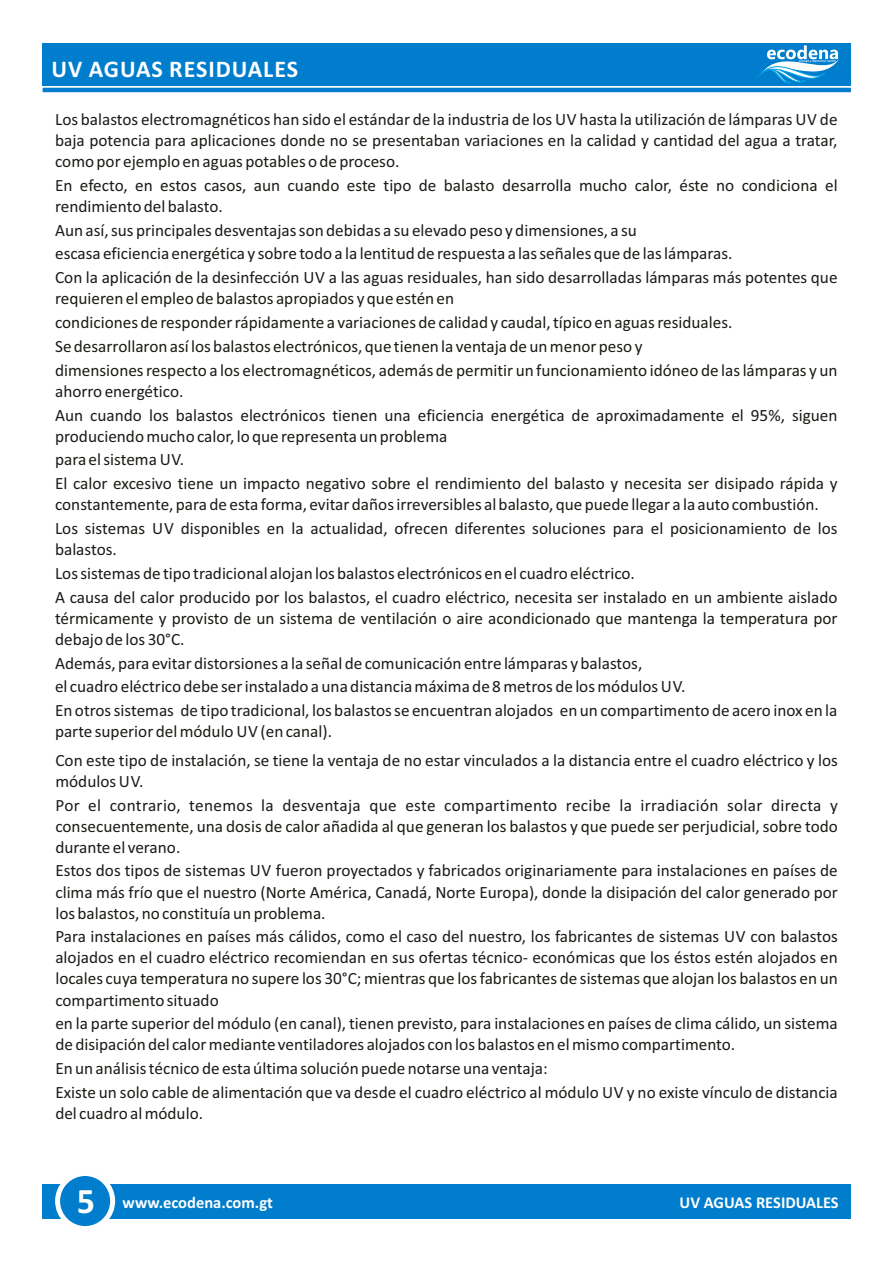
<style>
.page{position:relative;width:893px;height:1263px;background:#fff}
.page>*{position:absolute;margin:0;border:0;box-sizing:border-box;transform-origin:0 0}
.t1{font:700 36px "Calibri";color:#fefefe}
.t2{font:700 24px "Calibri";letter-spacing:.04em;color:#fefefe}
.t3{font:17.25px/23.9px "Calibri";color:#1c1b17}
.t4{font:17.25px/23.9px "Calibri";letter-spacing:.02em;color:#1c1b17}
.t5{font:700 16.5px "Calibri";color:#fefefe}
</style>
<div class="page">
<div style="left:42px;top:1184px;width:809px;height:34px;background:#007dcc"></div>
<div style="left:55px;top:1171px;width:60px;height:60px;background:#fefefe;border-radius:50%"></div>
<div style="left:60px;top:1176px;width:50px;height:50px;background:#007dcc;border-radius:50%"></div>
<div style="left:43px;top:43px;width:808px;height:42px;background:#007dcc"></div>
<hr style="left:43px;top:88px;width:808px;height:4px;background:#007dcc">
<svg style="left:761px;top:45px;width:78px;height:43px"></svg>
<h2 class="t2" style="left:52px;top:59px;width:248px">UV AGUAS RESIDUALES</h2>
<p class="t3" style="left:55px;top:110px;width:784px;line-height:21px;text-align:justify">Los balastos electromagnéticos han sido el estándar de la industria de los UV hasta la utilización de lámparas UV de baja potencia para aplicaciones donde no se presentaban variaciones en la calidad y cantidad del agua a tratar, como por ejemplo en aguas potables o de proceso.</p>
<p class="t3" style="left:55px;top:176px;width:784px;line-height:21px">En efecto, en estos casos, aun cuando este tipo de balasto desarrolla mucho calor, éste no condiciona el rendimiento del balasto.</p>
<p class="t3" style="left:55px;top:219px;width:784px">Aun así, sus principales desventajas son debidas a su elevado peso y dimensiones, a su<br>escasa eficiencia energética y sobre todo a la lentitud de respuesta a las señales que de las lámparas.<br>Con la aplicación de la desinfección UV a las aguas residuales, han sido desarrolladas lámparas más potentes que</p>
<p class="t3" style="left:55px;top:288px;width:784px">requieren el empleo de balastos apropiados y que estén en<br>condiciones de responder rápidamente a variaciones de calidad y caudal, típico en aguas residuales.<br>Se desarrollaron así los balastos electrónicos, que tienen la ventaja de un menor peso y<br>dimensiones respecto a los electromagnéticos, además de permitir un funcionamiento idóneo de las lámparas y un</p>
<p class="t3" style="left:55px;top:380px;width:784px">ahorro energético.<br>Aun cuando los balastos electrónicos tienen una eficiencia energética de aproximadamente el 95%, siguen</p>
<p class="t3" style="left:55px;top:425px;width:784px">produciendo mucho calor, lo que representa un problema<br>para el sistema UV.<br>El calor excesivo tiene un impacto negativo sobre el rendimiento del balasto y necesita ser disipado rápida y</p>
<p class="t3" style="left:55px;top:494px;width:784px">constantemente, para de esta forma, evitar daños irreversibles al balasto, que puede llegar a la auto combustión.<br>Los sistemas UV disponibles en la actualidad, ofrecen diferentes soluciones para el posicionamiento de los</p>
<p class="t3" style="left:55px;top:539px;width:784px">balastos.<br>Los sistemas de tipo tradicional alojan los balastos electrónicos en el cuadro eléctrico.<br>A causa del calor producido por los balastos, el cuadro eléctrico, necesita ser instalado en un ambiente aislado</p>
<p class="t3" style="left:55px;top:609px;width:784px;line-height:21px">térmicamente y provisto de un sistema de ventilación o aire acondicionado que mantenga la temperatura por debajo de los 30°C.</p>
<p class="t3" style="left:55px;top:652px;width:784px">Además, para evitar distorsiones a la señal de comunicación entre lámparas y balastos,<br>el cuadro eléctrico debe ser instalado a una distancia máxima de 8 metros de los módulos UV.<br>En otros sistemas de tipo tradicional, los balastos se encuentran alojados en un compartimento de acero inox en la</p>
<p class="t3" style="left:55px;top:719px;width:784px;line-height:28.3px">parte superior del módulo UV (en canal).<br>Con este tipo de instalación, se tiene la ventaja de no estar vinculados a la distancia entre el cuadro eléctrico y los</p>
<p class="t4" style="left:55px;top:770px;width:784px">módulos UV.<br>Por el contrario, tenemos la desventaja que este compartimento recibe la irradiación solar directa y</p>
<p class="t3" style="left:55px;top:817px;width:784px;line-height:21px">consecuentemente, una dosis de calor añadida al que generan los balastos y que puede ser perjudicial, sobre todo durante el verano.</p>
<p class="t3" style="left:55px;top:862px;width:784px;line-height:21px;text-align:justify">Estos dos tipos de sistemas UV fueron proyectados y fabricados originariamente para instalaciones en países de clima más frío que el nuestro (Norte América, Canadá, Norte Europa), donde la disipación del calor generado por los balastos, no constituía un problema.</p>
<p class="t3" style="left:55px;top:927px;width:784px;line-height:21px;text-align:justify">Para instalaciones en países más cálidos, como el caso del nuestro, los fabricantes de sistemas UV con balastos alojados en el cuadro eléctrico recomiendan en sus ofertas técnico- económicas que los éstos estén alojados en locales cuya temperatura no supere los 30°C; mientras que los fabricantes de sistemas que alojan los balastos en un compartimento situado</p>
<p class="t3" style="left:55px;top:1014px;width:784px;line-height:21px">en la parte superior del módulo (en canal), tienen previsto, para instalaciones en países de clima cálido, un sistema de disipación del calor mediante ventiladores alojados con los balastos en el mismo compartimento.</p>
<p class="t3" style="left:55px;top:1058px;width:784px">En un análisis técnico de esta última solución puede notarse una ventaja:<br>Existe un solo cable de alimentación que va desde el cuadro eléctrico al módulo UV y no existe vínculo de distancia</p>
<p class="t3" style="left:55px;top:1103px;width:149px">del cuadro al módulo.</p>
<h1 class="t1" style="left:77px;top:1186px;width:20px">5</h1>
<p class="t5" style="left:123px;top:1196px;width:152px">www.ecodena.com.gt</p>
<p class="t5" style="left:680px;top:1195px;width:161px">UV AGUAS RESIDUALES</p>
</div>
